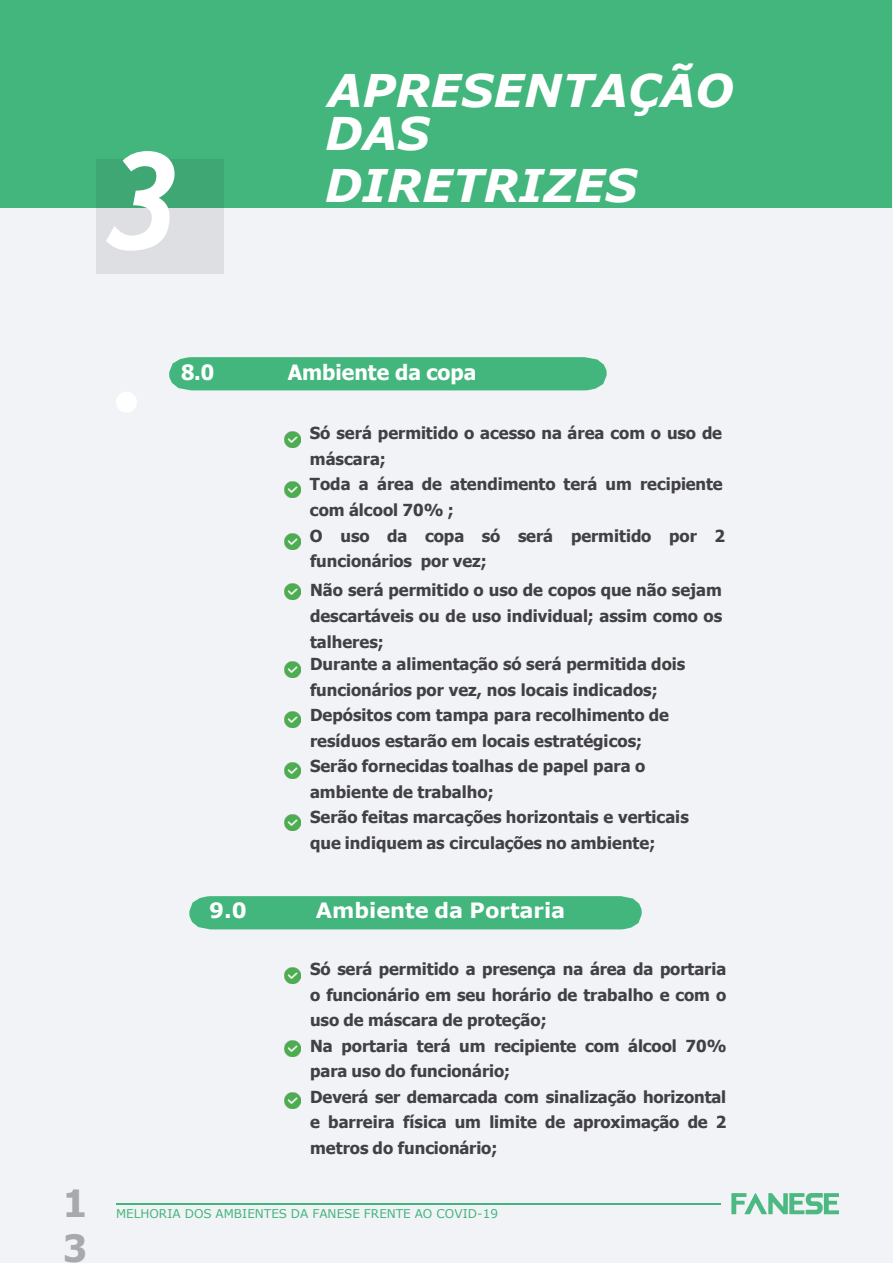
<style>
.page{position:relative;width:893px;height:1263px;background:#fff}
.page>*{position:absolute;margin:0;border:0;box-sizing:border-box;transform-origin:0 0}
.t1{font:italic 700 135px "Trebuchet";color:#fff}
.t2{font:italic 700 45px/43.5px "Verdana";color:#fff}
.t3{font:700 37.5px/45px "Tahoma";color:#a7a9ac}
.t4{font:700 21px "Verdana";color:#fff}
.t5{font:700 21px "Tahoma";color:#fff}
.t6{font:700 16.5px/25.5px "Tahoma";color:#414042}
.t7{font:12px "Verdana";color:#42b67c}
</style>
<div class="page">
<div style="left:0;top:0;width:892px;height:1263px;background:#f2f3f7"></div>
<hr style="left:116px;top:1203px;width:648px;height:1px;background:#42b67c">
<div style="left:0;top:1px;width:891px;height:207px;background:#42b67c"></div>
<div style="left:96px;top:159px;width:128px;height:114px;background:#221f1f;opacity:.1"></div>
<div style="left:169px;top:357px;width:438px;height:33px;background:#42b67c"></div>
<div style="left:189px;top:896px;width:453px;height:33px;background:#42b67c"></div>
<img style="left:284px;top:432px;width:16px;height:15px">
<img style="left:284px;top:482px;width:16px;height:16px">
<img style="left:284px;top:534px;width:16px;height:16px">
<img style="left:284px;top:584px;width:16px;height:16px">
<img style="left:284px;top:661px;width:16px;height:16px">
<img style="left:284px;top:711px;width:16px;height:16px">
<img style="left:284px;top:762px;width:16px;height:16px">
<img style="left:284px;top:814px;width:16px;height:16px">
<img style="left:284px;top:967px;width:16px;height:16px">
<img style="left:284px;top:1041px;width:16px;height:16px">
<img style="left:284px;top:1092px;width:16px;height:16px">
<div style="left:721px;top:1165px;width:136px;height:88px;background:#f2f3f7"></div>
<svg style="left:731px;top:1193px;width:108px;height:21px"></svg>
<p class="t1" style="left:103px;top:116px;width:81px">3</p>
<p class="t2" style="left:325px;top:68px;width:410px">APRESENTAÇÃO<br>DAS</p>
<p class="t2" style="left:325px;top:163px;width:314px">DIRETRIZES</p>
<p class="t3" style="left:63px;top:1182px;width:25px">1<br>3</p>
<p class="t5" style="left:181px;top:358px;width:35px">8.0</p>
<p class="t5" style="left:288px;top:358px;width:190px">Ambiente da copa</p>
<p class="t6" style="left:310px;top:421px;width:417px">Só será permitido o acesso na área com o uso de máscara;<br>Toda a área de atendimento terá um recipiente com álcool 70% ;<br>O uso da copa só será permitido por 2 funcionários por vez;</p>
<p class="t6" style="left:310px;top:578px;width:414px;text-align:justify">Não será permitido o uso de copos que não sejam descartáveis ou de uso individual; assim como os talheres;</p>
<p class="t6" style="left:310px;top:652px;width:380px">Durante a alimentação só será permitida dois funcionários por vez, nos locais indicados; Depósitos com tampa para recolhimento de resíduos estarão em locais estratégicos; Serão fornecidas toalhas de papel para o ambiente de trabalho;<br>Serão feitas marcações horizontais e verticais que indiquem as circulações no ambiente;</p>
<p class="t4" style="left:209px;top:896px;width:39px">9.0</p>
<p class="t4" style="left:316px;top:896px;width:251px">Ambiente da Portaria</p>
<p class="t6" style="left:310px;top:957px;width:418px">Só será permitido a presença na área da portaria o funcionário em seu horário de trabalho e com o uso de máscara de proteção;<br>Na portaria terá um recipiente com álcool 70% para uso do funcionário;<br>Deverá ser demarcada com sinalização horizontal e barreira física um limite de aproximação de 2 metros do funcionário;</p>
<p class="t7" style="left:116px;top:1205px;width:383px">MELHORIA DOS AMBIENTES DA FANESE FRENTE AO COVID-19</p>
</div>
